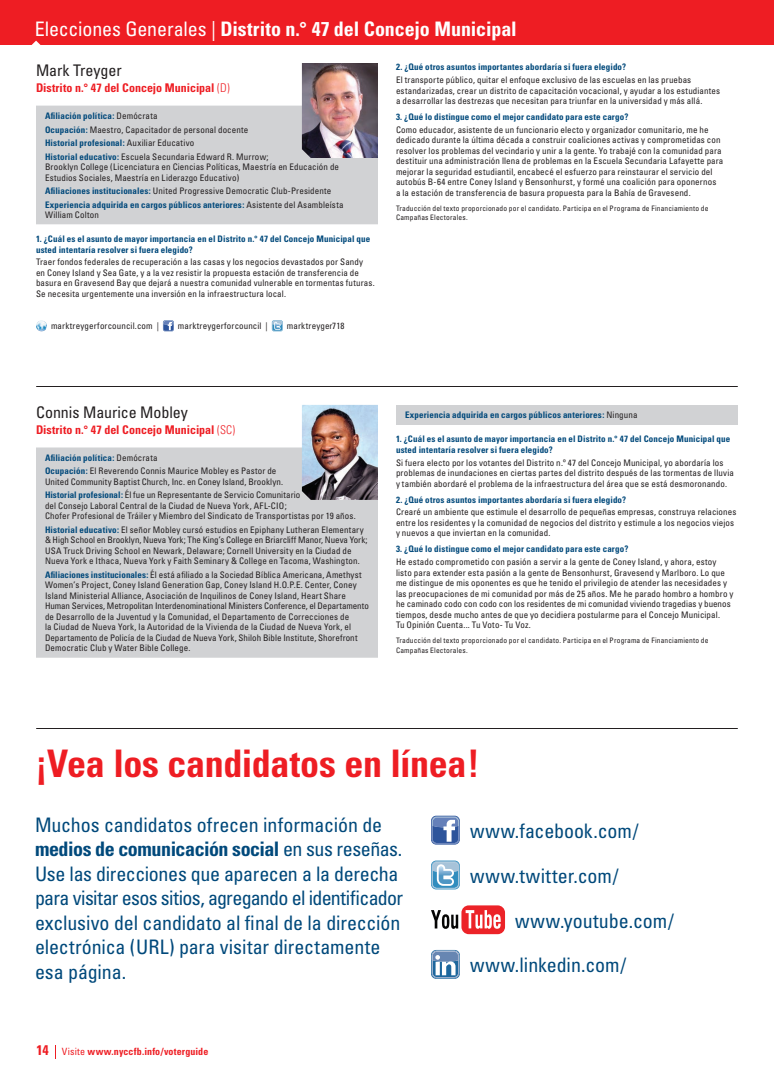
<style>
.page{position:relative;width:774px;height:1080px;background:#fff}
.page>*{position:absolute;margin:0;border:0;box-sizing:border-box;transform-origin:0 0}
.t1{font:700 condensed 38px "Univers";letter-spacing:-.01em;color:#ee1d23}
.t2{font:condensed 20px/24.5px "Univers";letter-spacing:-.01em;color:#01497b}
.t3{font:700 condensed 20px "Univers";letter-spacing:-.005em;color:#fff}
.t4{font:condensed 20px "Univers";letter-spacing:.02em;color:#01497b}
.t5{font:condensed 16px "Univers";letter-spacing:-.005em;color:#231f20}
.t6{font:700 condensed 12px "Univers";color:#ee1d23}
.t7{font:700 condensed 10px "Univers";letter-spacing:.01em;color:#ee1d23}
.t8{font:condensed 9px/10.5px "Univers";letter-spacing:.01em;color:#231f20}
.t9{font:700 condensed 9px/10.5px "Univers";letter-spacing:.015em;color:#01497b}
.t10{font:condensed 7.5px/9.5px "Univers";letter-spacing:.02em;color:#231f20}
.s1{font-weight:400}
.s2{font-weight:300}
.s3{font-weight:700;color:#01497b}
.s4{font-weight:400;color:#231f20}
.s5{font-weight:700}
.s6{font-size:14px}
</style>
<div class="page">
<svg style="left:55px;top:1045px;width:1px;height:14px"></svg>
<hr style="left:36px;top:386px;width:702px;height:1px;background:#231f20">
<hr style="left:36px;top:728px;width:702px;height:1px;background:#231f20">
<div style="left:0;top:0;width:774px;height:45px;background:#ee1d23"></div>
<svg style="left:431px;top:861px;width:29px;height:28px"></svg>
<div style="left:461px;top:905px;width:44px;height:29px;background:#ec2328;border-radius:7px"></div>
<svg style="left:431px;top:910px;width:27px;height:19px"></svg>
<svg style="left:466px;top:910px;width:35px;height:19px"></svg>
<svg style="left:431px;top:950px;width:29px;height:29px"></svg>
<svg style="left:431px;top:816px;width:29px;height:29px"></svg>
<div style="left:36px;top:106px;width:342px;height:118px;background:#d1d2d4"></div>
<svg style="left:36px;top:320px;width:11px;height:11px"></svg>
<svg style="left:163px;top:320px;width:11px;height:11px"></svg>
<svg style="left:272px;top:320px;width:11px;height:11px"></svg>
<img style="left:302px;top:63px;width:76px;height:95px">
<div style="left:36px;top:447px;width:342px;height:211px;background:#d1d2d4"></div>
<div style="left:396px;top:405px;width:342px;height:20px;background:#d1d2d4"></div>
<img style="left:302px;top:405px;width:76px;height:95px">
<h2 class="t3" style="left:35px;top:17px;width:483px"><span class="s1">Elecciones Generales |</span> Distrito n.° 47 del Concejo Municipal</h2>
<h3 class="t5" style="left:36px;top:60px;width:87px">Mark Treyger</h3>
<h3 class="t6" style="left:36px;top:81px;width:195px">Distrito n.° 47 del Concejo Municipal <span class="s2">(D)</span></h3>
<p class="t8" style="left:45px;top:109px;width:225px;line-height:13.5px"><span class="s3">Afiliación política:</span> Demócrata<br><span class="s3">Ocupación:</span> Maestro, Capacitador de personal docente <span class="s3">Historial profesional:</span> Auxiliar Educativo<br><span class="s3">Historial educativo:</span> Escuela Secundaria Edward R. Murrow;</p>
<p class="t8" style="left:45px;top:161px;width:296px">Brooklyn College (Licenciatura en Ciencias Políticas, Maestría en Educación de<br>Estudios Sociales, Maestría en Liderazgo Educativo)</p>
<p class="t9" style="left:45px;top:184px;width:300px;line-height:13.5px">Afiliaciones institucionales: <span class="s4">United Progressive Democratic Club-Presidente<br></span>Experiencia adquirida en cargos públicos anteriores: <span class="s4">Asistente del Asambleísta</span></p>
<p class="t8" style="left:45px;top:209px;width:55px">William Colton</p>
<p class="t9" style="left:36px;top:234px;width:336px">1. ¿Cuál es el asunto de mayor importancia en el Distrito n.° 47 del Concejo Municipal que usted intentaría resolver si fuera elegido?</p>
<p class="t8" style="left:36px;top:257px;width:340px">Traer fondos federales de recuperación a las casas y los negocios devastados por Sandy<br>en Coney Island y Sea Gate, y a la vez resistir la propuesta estación de transferencia de basura en Gravesend Bay que dejará a nuestra comunidad vulnerable en tormentas futuras.<br>Se necesita urgentemente una inversión en la infraestructura local.</p>
<p class="t8" style="left:51px;top:321px;width:109px">marktreygerforcouncil.com |</p>
<p class="t8" style="left:178px;top:321px;width:91px">marktreygerforcouncil |</p>
<p class="t8" style="left:287px;top:321px;width:59px">marktreyger718</p>
<p class="t9" style="left:396px;top:62px;width:232px">2. ¿Qué otros asuntos importantes abordaría si fuera elegido?</p>
<p class="t8" style="left:396px;top:74px;width:326px">El transporte público, quitar el enfoque exclusivo de las escuelas en las pruebas estandarizadas, crear un distrito de capacitación vocacional, y ayudar a los estudiantes a desarrollar las destrezas que necesitan para triunfar en la universidad y más allá.</p>
<p class="t9" style="left:396px;top:111px;width:234px">3. ¿Qué lo distingue como el mejor candidato para este cargo?</p>
<p class="t8" style="left:396px;top:124px;width:329px">Como educador, asistente de un funcionario electo y organizador comunitario, me he dedicado durante la última década a construir coaliciones activas y comprometidas con resolver los problemas del vecindario y unir a la gente. Yo trabajé con la comunidad para destituir una administración llena de problemas en la Escuela Secundaria Lafayette para mejorar la seguridad estudiantil, encabecé el esfuerzo para reinstaurar el servicio del autobús B-64 entre Coney Island y Bensonhurst, y formé una coalición para oponernos<br>a la estación de transferencia de basura propuesta para la Bahía de Gravesend.</p>
<p class="t10" style="left:396px;top:203px;width:314px">Traducción del texto proporcionado por el candidato. Participa en el Programa de Financiamiento de<br>Campañas Electorales.</p>
<h3 class="t5" style="left:36px;top:402px;width:154px">Connis Maurice Mobley</h3>
<h3 class="t6" style="left:36px;top:423px;width:201px">Distrito n.° 47 del Concejo Municipal <span class="s2">(SC)</span></h3>
<p class="t8" style="left:45px;top:451px;width:233px;line-height:13.5px"><span class="s3">Afiliación política:</span> Demócrata<br><span class="s3">Ocupación:</span> El Reverendo Connis Maurice Mobley es Pastor de</p>
<p class="t8" style="left:45px;top:475px;width:257px;line-height:13.5px">United Community Baptist Church, Inc. en Coney Island, Brooklyn.<br><span class="s3">Historial profesional:</span> Él fue un Representante de Servicio Comunitario</p>
<p class="t8" style="left:45px;top:500px;width:312px">del Consejo Laboral Central de la Ciudad de Nueva York, AFL-CIO;<br>Chofer Profesional de Tráiler y Miembro del Sindicato de Transportistas por 19 años.</p>
<p class="t8" style="left:45px;top:524px;width:324px"><span class="s3">Historial educativo:</span> El señor Mobley cursó estudios en Epiphany Lutheran Elementary &amp; High School en Brooklyn, Nueva York; The King’s College en Briarcliff Manor, Nueva York; USA Truck Driving School en Newark, Delaware; Cornell University en la Ciudad de Nueva York e Ithaca, Nueva York y Faith Seminary &amp; College en Tacoma, Washington.</p>
<p class="t8" style="left:45px;top:569px;width:325px"><span class="s3">Afiliaciones institucionales:</span> Él está afiliado a la Sociedad Bíblica Americana, Amethyst Women’s Project, Coney Island Generation Gap, Coney Island H.O.P.E. Center, Coney Island Ministerial Alliance, Asociación de Inquilinos de Coney Island, Heart Share Human Services, Metropolitan Interdenominational Ministers Conference, el Departamento de Desarrollo de la Juventud y la Comunidad, el Departamento de Correcciones de<br>la Ciudad de Nueva York, la Autoridad de la Vivienda de la Ciudad de Nueva York, el Departamento de Policía de la Ciudad de Nueva York, Shiloh Bible Institute, Shorefront Democratic Club y Water Bible College.</p>
<p class="t9" style="left:405px;top:410px;width:234px">Experiencia adquirida en cargos públicos anteriores: <span class="s4">Ninguna</span></p>
<p class="t9" style="left:396px;top:434px;width:336px">1. ¿Cuál es el asunto de mayor importancia en el Distrito n.° 47 del Concejo Municipal que usted intentaría resolver si fuera elegido?</p>
<p class="t8" style="left:396px;top:457px;width:340px">Si fuera electo por los votantes del Distrito n.º 47 del Concejo Municipal, yo abordaría los problemas de inundaciones en ciertas partes del distrito después de las tormentas de lluvia y también abordaré el problema de la infraestructura del área que se está desmoronando.</p>
<p class="t9" style="left:396px;top:494px;width:232px">2. ¿Qué otros asuntos importantes abordaría si fuera elegido?</p>
<p class="t8" style="left:396px;top:507px;width:342px">Crearé un ambiente que estimule el desarrollo de pequeñas empresas, construya relaciones entre los residentes y la comunidad de negocios del distrito y estimule a los negocios viejos y nuevos a que inviertan en la comunidad.</p>
<p class="t9" style="left:396px;top:544px;width:234px">3. ¿Qué lo distingue como el mejor candidato para este cargo?</p>
<p class="t8" style="left:396px;top:557px;width:339px">He estado comprometido con pasión a servir a la gente de Coney Island, y ahora, estoy listo para extender esta pasión a la gente de Bensonhurst, Gravesend y Marlboro. Lo que me distingue de mis oponentes es que he tenido el privilegio de atender las necesidades y las preocupaciones de mi comunidad por más de 25 años. Me he parado hombro a hombro y he caminado codo con codo con los residentes de mi comunidad viviendo tragedias y buenos tiempos, desde mucho antes de que yo decidiera postularme para el Concejo Municipal.<br>Tu Opinión Cuenta... Tu Voto- Tu Voz.</p>
<p class="t10" style="left:396px;top:636px;width:314px">Traducción del texto proporcionado por el candidato. Participa en el Programa de Financiamiento de<br>Campañas Electorales.</p>
<h1 class="t1" style="left:35px;top:740px;width:446px">¡Vea los candidatos en línea!</h1>
<p class="t2" style="left:35px;top:812px;width:369px">Muchos candidatos ofrecen información de <span class="s5">medios de comunicación social</span> en sus reseñas.<br>Use las direcciones que aparecen a la derecha para visitar esos sitios, agregando el identificador exclusivo del candidato al final de la dirección electrónica (URL) para visitar directamente esa página.</p>
<h2 class="t2" style="left:470px;top:819px;width:170px">www.facebook.com/</h2>
<h2 class="t4" style="left:470px;top:863px;width:150px">www.twitter.com/</h2>
<h2 class="t2" style="left:515px;top:908px;width:160px">www.youtube.com/</h2>
<h2 class="t2" style="left:470px;top:953px;width:158px">www.linkedin.com/</h2>
<p class="t7" style="left:36px;top:1045px;width:173px"><span class="s6">14</span> <span class="s1">Visite</span> www.nyccfb.info/voterguide</p>
</div>
